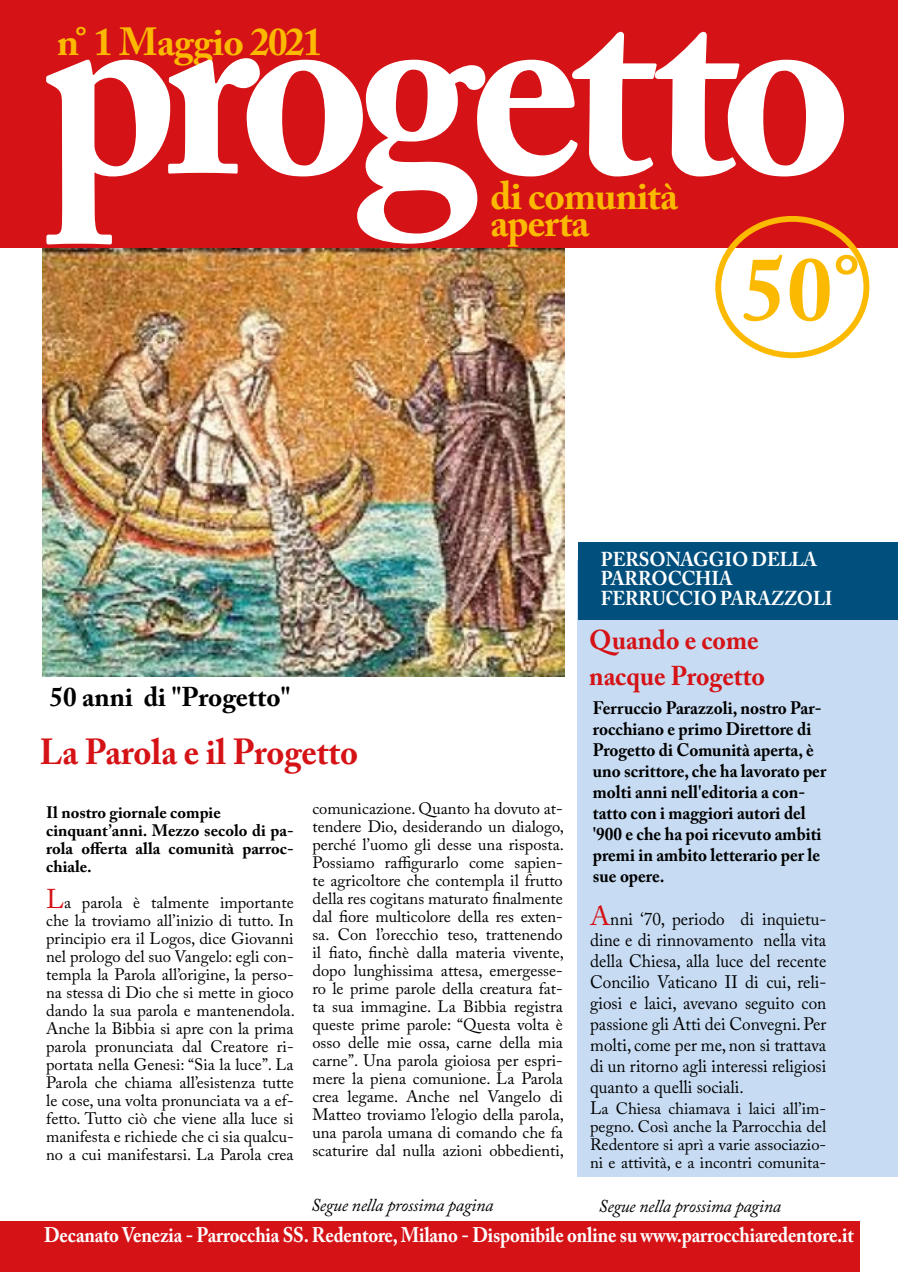
<style>
.page{position:relative;width:898px;height:1272px;background:#fff}
.page>*{position:absolute;margin:0;border:0;box-sizing:border-box;transform-origin:0 0}
.t1{font:700 260.4px "Adobe Caslon Pro";color:#fff;scale:.96 1}
.t2{font:700 90px "Adobe Caslon Pro";color:#fbba00}
.t3{font:700 39px "Adobe Caslon Pro";letter-spacing:-.02em;color:#fbba00}
.t4{font:700 36px "Adobe Caslon Pro";letter-spacing:-.005em;color:#d51317;scale:.95 1}
.t5{font:700 27px/36px "Adobe Caslon Pro";color:#d51317;scale:.95 1}
.t6{font:700 27px "Adobe Caslon Pro";color:#000}
.t7{font:700 21px "Adobe Caslon Pro";letter-spacing:-.01em;color:#fff;scale:.89 1}
.t8{font:700 19.95px/19.5px "Adobe Caslon Pro";letter-spacing:-.005em;color:#fff;scale:.94 1}
.t9{font:18px/21px "Adobe Caslon Pro";color:#000;text-align:justify;scale:.95 1}
.t10{font:700 18px/21px "Adobe Caslon Pro";color:#000;scale:.95 1}
.t11{font:italic 18px "Adobe Caslon Pro";letter-spacing:-.015em;color:#000}
.t12{font:16.5px/18px "Adobe Caslon Pro";color:#000;text-align:justify}
.t13{font:700 16.5px/18px "Adobe Caslon Pro";color:#000}
.s1{font-size:27px;color:#d51317}
.s2{font-size:18px}
</style>
<div class="page">
<img style="left:43px;top:248px;width:521px;height:428px">
<div style="left:577px;top:560px;width:320px;height:616px;background:#c7dcf3"></div>
<div style="left:0;top:0;width:897px;height:248px;background:#d51317"></div>
<div style="left:0;top:1221px;width:859px;height:50px;background:#d51317"></div>
<div style="left:578px;top:542px;width:319px;height:77px;background:#004f7c"></div>
<div style="left:715px;top:216px;width:154px;height:142px;border:6px solid #fbba00;border-radius:50%"></div>
<h3 class="t3" style="left:57px;top:19px;width:267px">n° 1 Maggio 2021</h3>
<h1 class="t1" style="left:43px;top:-69px;width:843px">progetto</h1>
<h3 class="t3" style="left:490px;top:173px;width:189px">di comunità</h3>
<h3 class="t3" style="left:490px;top:200px;width:101px">aperta</h3>
<h2 class="t2" style="left:741px;top:236px;width:120px">50°</h2>
<h3 class="t6" style="left:50px;top:681px;width:242px">50 anni di "Progetto"</h3>
<h3 class="t4" style="left:40px;top:730px;width:337px">La Parola e il Progetto</h3>
<p class="t12" style="left:312px;top:799px;width:253px">comunicazione. Quanto ha dovuto at&shy;tendere Dio, desiderando un dialogo, perché l’uomo gli desse una risposta.<br>Possiamo raffigurarlo come sapien&shy;te agricoltore che contempla il frutto della res cogitans maturato finalmente dal fiore multicolore della res exten&shy;sa. Con l’orecchio teso, trattenendo il fiato, finchè dalla materia vivente, dopo lunghissima attesa, emergesse&shy;ro le prime parole della creatura fat&shy;ta sua immagine. La Bibbia registra queste prime parole: “Questa volta è osso delle mie ossa, carne della mia carne”. Una parola gioiosa per espri&shy;mere la piena comunione. La Parola crea legame. Anche nel Vangelo di Matteo troviamo l’elogio della parola, una parola umana di comando che fa scaturire dal nulla azioni obbedienti,</p>
<p class="t13" style="left:46px;top:803px;width:249px">Il nostro giornale compie cinquant’anni. Mezzo secolo di pa&shy;rola offerta alla comunità parroc&shy;chiale.</p>
<p class="t12" style="left:46px;top:893px;width:250px"><span class="s1">L</span>a parola è talmente importante che la troviamo all’inizio di tutto. In principio era il Logos, dice Giovanni nel prologo del suo Vangelo: egli con&shy;templa la Parola all’origine, la perso&shy;na stessa di Dio che si mette in gioco dando la sua parola e mantenendola.<br>Anche la Bibbia si apre con la prima parola pronunciata dal Creatore ri&shy;portata nella Genesi: “Sia la luce”. La Parola che chiama all’esistenza tutte le cose, una volta pronunciata va a ef&shy;fetto. Tutto ciò che viene alla luce si manifesta e richiede che ci sia qualcu&shy;no a cui manifestarsi. La Parola crea</p>
<p class="t8" style="left:600px;top:549px;width:237px">pers onaggio della parrocchia<br>Ferruccio parazzoli</p>
<h3 class="t5" style="left:589px;top:622px;width:186px">Quando e come nacque Progetto</h3>
<p class="t10" style="left:592px;top:697px;width:247px">Ferruccio Parazzoli, nostro Par&shy;rocchiano e primo Direttore di<br>Progetto di Comunità aperta, è uno scrittore, che ha lavorato per molti anni nell'editoria a con&shy;tatto con i maggiori autori del '900 e che ha poi ricevuto ambiti premi in ambito letterario per le sue opere.</p>
<p class="t9" style="left:590px;top:908px;width:250px"><span class="s1">A</span>nni ‘70, periodo di inquietu&shy;dine e di rinnovamento nella vita della Chiesa, alla luce del recente Concilio Vaticano II di cui, reli&shy;giosi e laici, avevano seguito con passione gli Atti dei Convegni. Per molti, come per me, non si trattava di un ritorno agli interessi religiosi quanto a quelli sociali.</p>
<p class="t12" style="left:590px;top:1099px;width:237px"><span class="s2">L</span>a Chiesa chiamava i laici all’im&shy;pegno. Così anche la Parrocchia del Redentore si aprì a varie associazio&shy;ni e attività, e a incontri comunita-</p>
<p class="t11" style="left:311px;top:1193px;width:184px">Segue nella prossima pagina</p>
<p class="t11" style="left:598px;top:1195px;width:184px">Segue nella prossima pagina</p>
<p class="t7" style="left:44px;top:1222px;width:911px">Decanato Venezia - Parrocchia SS. Redentore, Milano - Disponibile online su www.parrocchiaredentore.it</p>
</div>
